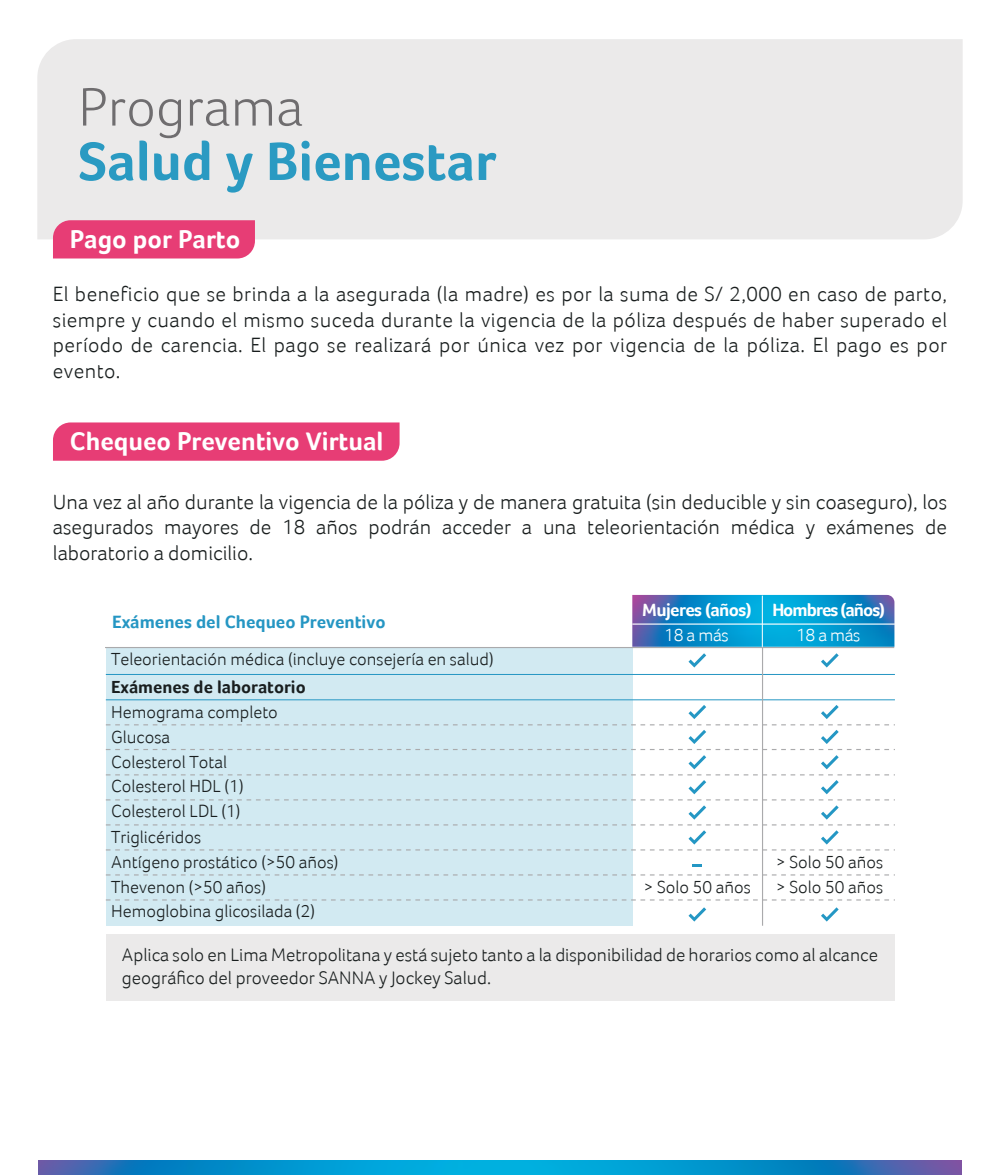
<style>
.page{position:relative;width:1000px;height:1175px;background:#fff}
.page>*{position:absolute;margin:0;border:0;box-sizing:border-box;transform-origin:0 0}
.t1{font:700 55.62px "Foco";color:#2a9ac2}
.t2{font:300 55.62px "Foco";color:#6f6d6f}
.t3{font:700 26.12px "Foco";color:#fff}
.t4{font:300 21.25px/25.5px "Foco";letter-spacing:.01em;color:#191e1e;text-align:justify}
.t5{font:300 18.75px/22.5px "Foco";color:#191e1e}
.t6{font:700 18.25px "Foco";color:#2596c3}
.t7{font:700 18.25px "Foco";letter-spacing:-.045em;color:#fff}
.t8{font:300 18.25px "Foco";letter-spacing:-.02em;color:#fff}
.t9{font:300 18px/24.9px "Foco";color:#191e1f}
.t10{font:700 18px "Foco";color:#191e1f}
</style>
<div class="page">
<div style="left:106px;top:934px;width:789px;height:66px;background:#ebeaea"></div>
<div style="left:37px;top:39px;width:926px;height:200px;background:#ebeaea"></div>
<div style="left:53px;top:220px;width:202px;height:39px;background:#e73d75"></div>
<img style="left:39px;top:1161px;width:922px;height:14px">
<div style="left:53px;top:422px;width:347px;height:39px;background:#e73d75"></div>
<img style="left:632px;top:595px;width:262px;height:52px">
<hr style="left:632px;top:624px;width:263px;height:1px;background:#fff">
<hr style="left:762px;top:596px;width:1px;height:51px;background:#fff">
<div style="left:106px;top:647px;width:526px;height:279px;background:#d2eaf2"></div>
<hr style="left:106px;top:699px;width:789px;height:1px;background:#2596c3">
<hr style="left:106px;top:674px;width:789px;height:1px;background:#2596c3">
<svg style="left:106px;top:874px;width:789px;height:2px"></svg>
<svg style="left:106px;top:899px;width:789px;height:2px"></svg>
<hr style="left:762px;top:648px;width:1px;height:278px;background:#aaaaac">
<hr style="left:105px;top:647px;width:789px;height:1px;background:#aaaaac">
<svg style="left:689px;top:653px;width:17px;height:15px"></svg>
<svg style="left:689px;top:907px;width:17px;height:15px"></svg>
<svg style="left:693px;top:864px;width:9px;height:2px"></svg>
<svg style="left:821px;top:653px;width:18px;height:15px"></svg>
<svg style="left:821px;top:907px;width:18px;height:15px"></svg>
<svg style="left:106px;top:705px;width:789px;height:146px"></svg>
<h1 class="t2" style="left:78px;top:75px;width:227px">Programa</h1>
<h1 class="t1" style="left:78px;top:128px;width:419px">Salud y Bienestar</h1>
<p class="t3" style="left:70px;top:224px;width:172px">Pago por Parto</p>
<p class="t4" style="left:53px;top:281px;width:896px">El beneficio que se brinda a la asegurada (la madre) es por la suma de S/ 2,000 en caso de parto, siempre y cuando el mismo suceda durante la vigencia de la póliza después de haber superado el período de carencia. El pago se realizará por única vez por vigencia de la póliza. El pago es por evento.</p>
<p class="t3" style="left:70px;top:426px;width:315px">Chequeo Preventivo Virtual</p>
<p class="t4" style="left:53px;top:489px;width:896px">Una vez al año durante la vigencia de la póliza y de manera gratuita (sin deducible y sin coaseguro), los asegurados mayores de 18 años podrán acceder a una teleorientación médica y exámenes de laboratorio a domicilio.</p>
<p class="t6" style="left:112px;top:611px;width:275px">Exámenes del Chequeo Preventivo</p>
<p class="t9" style="left:111px;top:646px;width:384px">Teleorientación médica (incluye consejería en salud)</p>
<p class="t9" style="left:111px;top:699px;width:229px">Hemograma completo<br>Glucosa<br>Colesterol Total<br>Colesterol HDL (1)<br>Colesterol LDL (1)<br>Triglicéridos<br>Antígeno prostático (&gt;50 años)<br>Thevenon (&gt;50 años)<br>Hemoglobina glicosilada (2)</p>
<p class="t10" style="left:111px;top:676px;width:196px">Exámenes de laboratorio</p>
<p class="t7" style="left:642px;top:599px;width:111px">Mujeres (años)</p>
<p class="t8" style="left:664px;top:625px;width:66px">18 a más</p>
<p class="t8" style="left:796px;top:625px;width:66px">18 a más</p>
<p class="t7" style="left:772px;top:599px;width:114px">Hombres (años)</p>
<p class="t9" style="left:776px;top:849px;width:109px">&gt; Solo 50 años</p>
<p class="t9" style="left:644px;top:874px;width:109px">&gt; Solo 50 años</p>
<p class="t9" style="left:776px;top:874px;width:109px">&gt; Solo 50 años</p>
<p class="t5" style="left:122px;top:943px;width:758px">Aplica solo en Lima Metropolitana y está sujeto tanto a la disponibilidad de horarios como al alcance geográfico del proveedor SANNA y Jockey Salud.</p>
</div>
